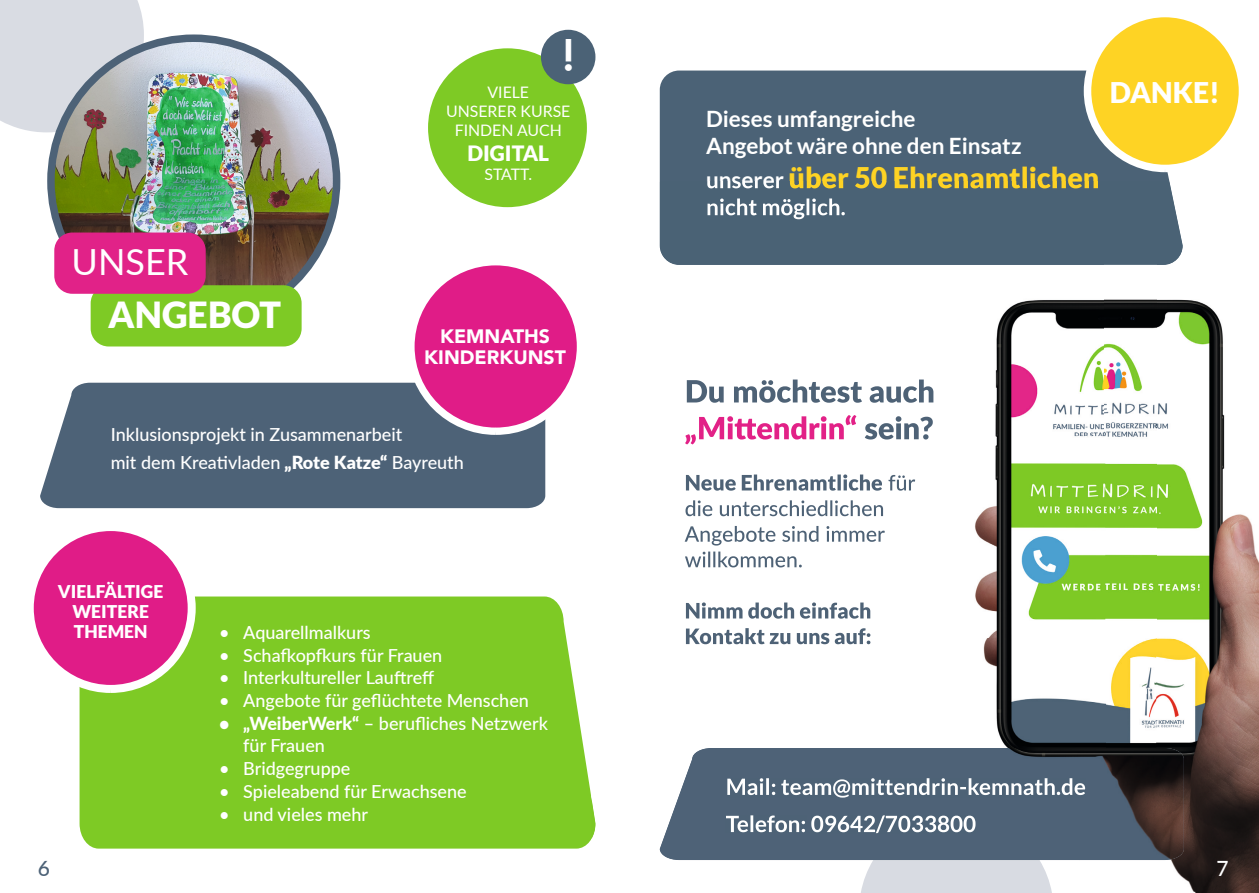
<style>
.page{position:relative;width:1259px;height:893px;background:#fff}
.page>*{position:absolute;margin:0;border:0;box-sizing:border-box;transform-origin:0 0}
.t1{font:700 43.5px "Lato";color:#fff}
.t2{font:900 36px "Lato";color:#fff}
.t3{font:36px "Lato";color:#fff}
.t4{font:900 28.5px "Lato";color:#fed324}
.t5{font:900 28.5px "Lato";color:#fff}
.t6{font:700 22.5px/27px "Lato";color:#fff}
.t7{font:900 21.15px "Lato";color:#fff}
.t8{font:500 21px "Lato";color:#fff}
.t9{font:500 21px "Lato";color:#4d6277}
.t10{font:900 19.35px/20.4px "Avenir";color:#fff;text-align:center}
.t11{font:500 18px/22.6px "Lato";color:#fff}
.t12{font:900 17.7px/20.2px "Lato";color:#fff;text-align:center}
.t13{font:15.9px/19px "Lato";color:#fff;text-align:center}
.s1{font-weight:800}
.s2{font-weight:700;font-size:22.5px;color:#fff}
</style>
<div class="page">
<div style="left:40px;top:383px;width:505px;height:125px;background:#4d6277"></div>
<div style="left:80px;top:596px;width:511px;height:253px;background:#7eca25"></div>
<div style="left:660px;top:71px;width:510px;height:111px;background:#4b6276"></div>
<div style="left:1083px;top:10px;width:163px;height:162px;background:#fed324;border:8px solid #fff;border-radius:50%"></div>
<img style="left:1156px;top:242px;width:103px;height:651px">
<img style="left:694px;top:299px;width:411px;height:340px">
<img style="left:1105px;top:299px;width:51px;height:449px">
<img style="left:983px;top:639px;width:122px;height:109px">
<img style="left:591px;top:797px;width:4px;height:42px">
<div style="left:861px;top:860px;width:191px;height:33px;background:#d8dbe2"></div>
<div style="left:660px;top:182px;width:522px;height:83px;background:#4a6275"></div>
<img style="left:660px;top:748px;width:523px;height:112px">
<img style="left:707px;top:182px;width:76px;height:6px">
<img style="left:790px;top:182px;width:308px;height:6px">
<img style="left:707px;top:198px;width:138px;height:21px">
<img style="left:687px;top:379px;width:248px;height:24px">
<img style="left:685px;top:415px;width:171px;height:29px">
<img style="left:857px;top:416px;width:77px;height:23px">
<img style="left:686px;top:474px;width:229px;height:17px">
<img style="left:882px;top:475px;width:33px;height:16px">
<img style="left:685px;top:500px;width:199px;height:16px">
<img style="left:684px;top:526px;width:201px;height:20px">
<img style="left:685px;top:551px;width:118px;height:16px">
<img style="left:686px;top:602px;width:185px;height:17px">
<img style="left:686px;top:628px;width:184px;height:16px">
<img style="left:727px;top:778px;width:359px;height:20px">
<img style="left:726px;top:815px;width:80px;height:17px">
<img style="left:811px;top:815px;width:164px;height:18px">
<div style="left:0;top:0;width:144px;height:132px;background:#d9dce3"></div>
<div style="left:26px;top:523px;width:170px;height:170px;background:#e01c87;border:8px solid #fff;border-radius:50%"></div>
<div style="left:428px;top:48px;width:159px;height:159px;background:#7eca25;border-radius:50%"></div>
<div style="left:541px;top:30px;width:54px;height:54px;background:#4b6276;border-radius:50%"></div>
<img style="left:51px;top:38px;width:285px;height:286px;border-radius:143px">
<div style="left:47px;top:34px;width:293px;height:294px;border:8px solid #4d6277;border-radius:50%"></div>
<div style="left:91px;top:285px;width:211px;height:61px;background:#7eca25;border-radius:18px"></div>
<div style="left:54px;top:233px;width:152px;height:61px;background:#e12288;border-radius:18px"></div>
<div style="left:407px;top:258px;width:177px;height:177px;background:#e01c87;border:7px solid #fff;border-radius:50%"></div>
<h1 class="t1" style="left:574px;top:80px;width:13px;rotate:-180deg">i</h1>
<h2 class="t3" style="left:72px;top:236px;width:118px">UNSER</h2>
<h2 class="t2" style="left:108px;top:294px;width:174px">ANGEBOT</h2>
<p class="t13" style="left:446px;top:82px;width:126px">VIELE<br>UNSERER KURSE<br>FINDEN AUCH</p>
<p class="t7" style="left:467px;top:141px;width:83px">DIGITAL</p>
<p class="t13" style="left:484px;top:164px;width:49px">STATT.</p>
<p class="t10" style="left:424px;top:326px;width:143px">KEMNATHS<br>KINDERKUNST</p>
<p class="t11" style="left:111px;top:419px;width:355px;line-height:28px">Inklusionsprojekt in Zusammenarbeit<br>mit dem Kreativladen <span class="s1">„Rote Katze“</span> Bayreuth</p>
<p class="t12" style="left:58px;top:581px;width:107px">VIELFÄLTIGE<br>WEITERE<br>THEMEN</p>
<p class="t9" style="left:38px;top:853px;width:14px">6</p>
<p class="t11" style="left:219px;top:620px;width:153px">• Aquarellmalkurs</p>
<p class="t11" style="left:219px;top:643px;width:224px">• Schafkopfkurs für Frauen</p>
<p class="t11" style="left:219px;top:666px;width:216px">• Interkultureller Lauftreff</p>
<p class="t11" style="left:219px;top:688px;width:311px">• Angebote für geflüchtete Menschen</p>
<p class="t11" style="left:243px;top:711px;width:306px;text-indent:-24px"><span class="s1">• „WeiberWerk“</span> – berufliches Netzwerk für Frauen</p>
<p class="t11" style="left:219px;top:756px;width:133px">• Bridgegruppe</p>
<p class="t11" style="left:219px;top:779px;width:249px">• Spieleabend für Erwachsene</p>
<p class="t11" style="left:219px;top:802px;width:150px">• und vieles mehr</p>
<p class="t6" style="left:706px;top:105px;width:317px">Dieses umfangreiche<br>Angebot wäre ohne den Einsatz</p>
<h3 class="t4" style="left:706px;top:161px;width:395px"><span class="s2">unserer</span> über 50 Ehrenamtlichen</h3>
<h3 class="t5" style="left:1110px;top:75px;width:112px">DANKE!</h3>
<p class="t8" style="left:1216px;top:853px;width:14px">7</p>
</div>
